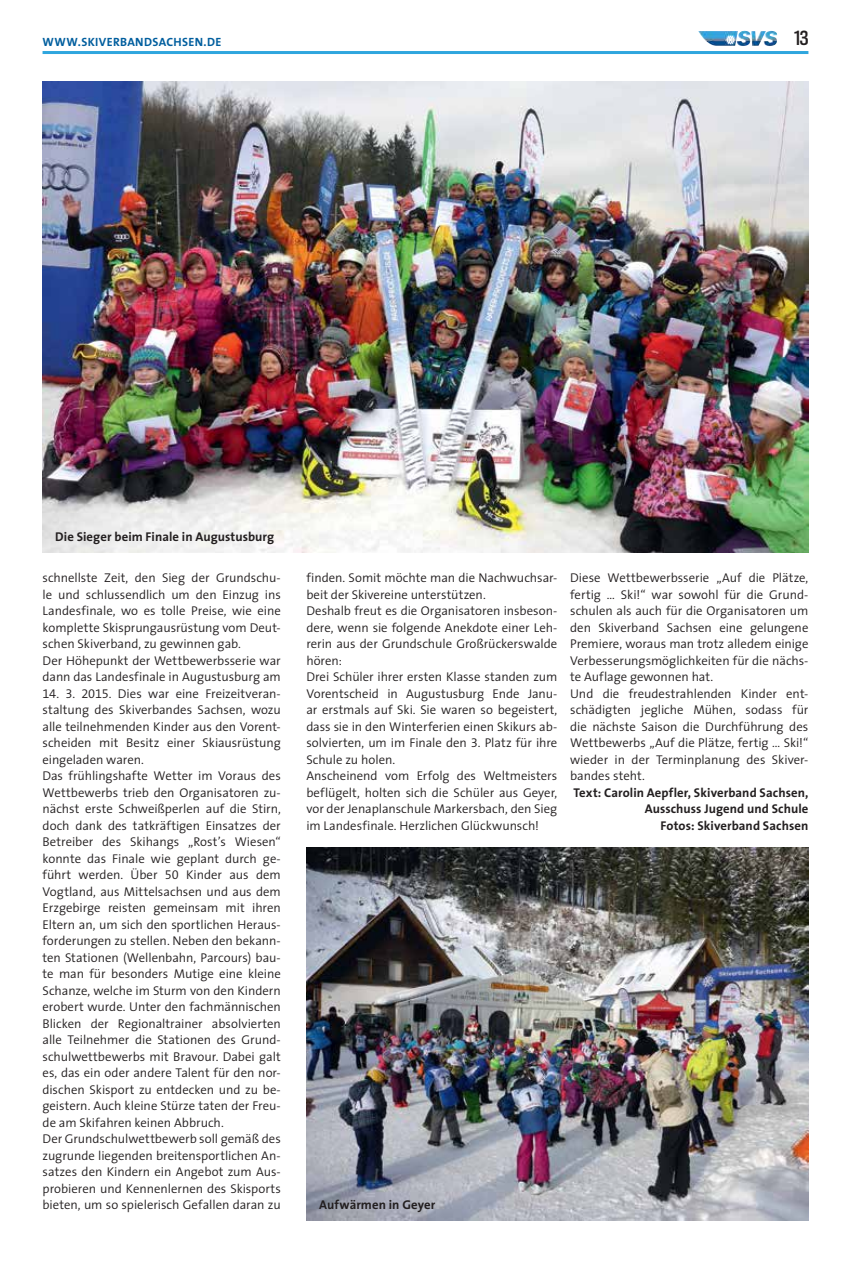
<style>
.page{position:relative;width:851px;height:1263px;background:#fff}
.page>*{position:absolute;margin:0;border:0;box-sizing:border-box;transform-origin:0 0}
.t1{font:18px "Titling Gothic FB Cond Standard";color:#231f20}
.t2{font:300 12.75px/16.5px "BHM The Sans Tab";letter-spacing:-.005em;color:#231f20}
.t3{font:300 12.75px/16.5px "BHM The Sans Tab";letter-spacing:.005em;color:#231f20;text-align:right}
.t4{font:700 12px "BHM The Sans Tab";letter-spacing:.03em;color:#005e9e}
</style>
<div class="page">
<hr style="left:43px;top:51px;width:765px;height:3px;background:#2fa6de">
<svg style="left:736px;top:31px;width:9px;height:12px"></svg>
<img style="left:306px;top:847px;width:502px;height:373px">
<img style="left:43px;top:82px;width:765px;height:471px">
<p class="t4" style="left:43px;top:32px;width:180px">WWW.SKIVERBANDSACHSEN.DE</p>
<h1 class="t1" style="left:793px;top:28px;width:16px">13</h1>
<p class="t3" style="left:55px;top:528px;width:220px">Die Sieger beim Finale in Augustusburg</p>
<p class="t2" style="left:43px;top:569px;width:240px">schnellste Zeit, den Sieg der Grundschu&shy;le und schlussendlich um den Einzug ins Landesfinale, wo es tolle Preise, wie eine komplette Skisprungausrüstung vom Deut&shy;schen Skiverband, zu gewinnen gab.<br>Der Höhepunkt der Wettbewerbsserie war dann das Landesfinale in Augustusburg am</p>
<p class="t2" style="left:43px;top:685px;width:240px">14. 3. 2015. Dies war eine Freizeitveran&shy;staltung des Skiverbandes Sachsen, wozu alle teilnehmenden Kinder aus den Vorent&shy;scheiden mit Besitz einer Skiausrüstung eingeladen waren.<br>Das frühlingshafte Wetter im Voraus des Wettbewerbs trieb den Organisatoren zu&shy;nächst erste Schweißperlen auf die Stirn, doch dank des tatkräftigen Einsatzes der Betreiber des Skihangs „Rost’s Wiesen“ konnte das Finale wie geplant durch ge&shy;führt werden. Über 50 Kinder aus dem Vogtland, aus Mittelsachsen und aus dem Erzgebirge reisten gemeinsam mit ihren Eltern an, um sich den sportlichen Heraus&shy;forderungen zu stellen. Neben den bekann&shy;ten Stationen (Wellenbahn, Parcours) bau&shy;te man für besonders Mutige eine kleine Schanze, welche im Sturm von den Kindern erobert wurde. Unter den fachmännischen Blicken der Regionaltrainer absolvierten alle Teilnehmer die Stationen des Grund&shy;schulwettbewerbs mit Bravour. Dabei galt es, das ein oder andere Talent für den nor&shy;dischen Skisport zu entdecken und zu be&shy;geistern. Auch kleine Stürze taten der Freu&shy;de am Skifahren keinen Abbruch.<br>Der Grundschulwettbewerb soll gemäß des zugrunde liegenden breitensportlichen An&shy;satzes den Kindern ein Angebot zum Aus&shy;probieren und Kennenlernen des Skisports bieten, um so spielerisch Gefallen daran zu</p>
<p class="t2" style="left:306px;top:569px;width:252px">finden. Somit möchte man die Nachwuchsar&shy;beit der Skivereine unterstützen.<br>Deshalb freut es die Organisatoren insbeson&shy;dere, wenn sie folgende Anekdote einer Leh&shy;rerin aus der Grundschule Großrückerswalde hören:<br>Drei Schüler ihrer ersten Klasse standen zum Vorentscheid in Augustusburg Ende Janu&shy;ar erstmals auf Ski. Sie waren so begeistert, dass sie in den Winterferien einen Skikurs ab&shy;solvierten, um im Finale den 3. Platz für ihre Schule zu holen.<br>Anscheinend vom Erfolg des Weltmeisters beflügelt, holten sich die Schüler aus Geyer, vor der Jenaplanschule Markersbach, den Sieg im Landesfinale. Herzlichen Glückwunsch!</p>
<p class="t2" style="left:570px;top:569px;width:240px">Diese Wettbewerbsserie „Auf die Plätze, fertig … Ski!“ war sowohl für die Grund&shy;schulen als auch für die Organisatoren um den Skiverband Sachsen eine gelungene Premiere, woraus man trotz alledem einige Verbesserungsmöglichkeiten für die nächs&shy;te Auflage gewonnen hat.<br>Und die freudestrahlenden Kinder ent&shy;schädigten jegliche Mühen, sodass für die nächste Saison die Durchführung des Wettbewerbs „Auf die Plätze, fertig … Ski!“ wieder in der Terminplanung des Skiver&shy;bandes steht.</p>
<p class="t3" style="left:573px;top:784px;width:236px">Text: Carolin Aepfler, Skiverband Sachsen,<br>Ausschuss Jugend und Schule<br>Fotos: Skiverband Sachsen</p>
<p class="t3" style="left:319px;top:1196px;width:118px">Aufwärmen in Geyer</p>
</div>
